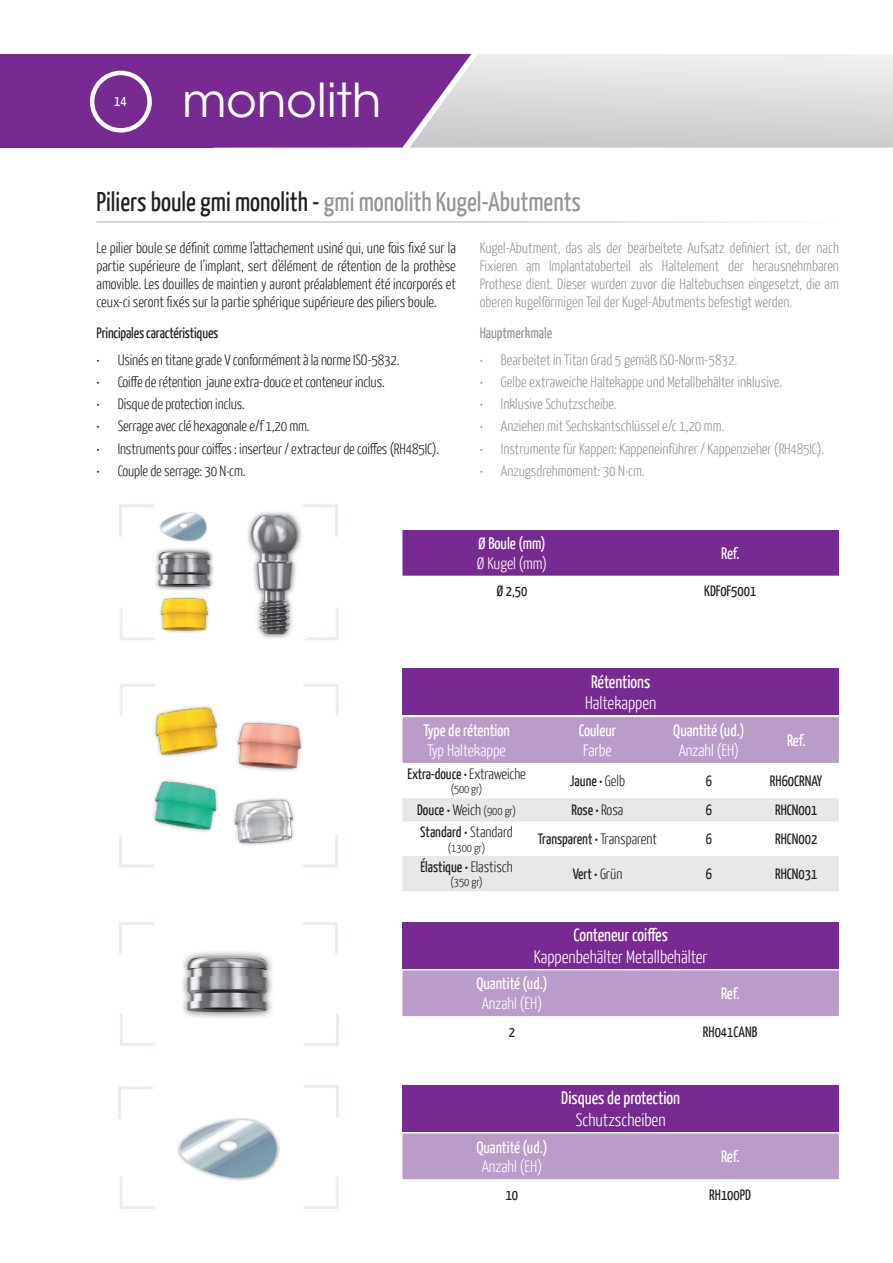
<style>
.page{position:relative;width:893px;height:1263px;background:#fff}
.page>*{position:absolute;margin:0;border:0;box-sizing:border-box;transform-origin:0 0}
.t1{font:46.65px "ITC Avant Garde Std";color:#fff}
.t2{font:27px "Yanone Kaffeesatz";color:#939598}
.t3{font:300 18px "Yanone Kaffeesatz";color:#fff}
.t4{font:18px "Yanone Kaffeesatz";color:#fff}
.t5{font:16.5px "Yanone Kaffeesatz";color:#fff}
.t6{font:300 16.5px "Yanone Kaffeesatz";color:#fff}
.t7{font:300 15px/18px "Yanone Kaffeesatz";letter-spacing:-.01em;color:#231f20;text-align:justify}
.t8{font:300 15px/18px "Yanone Kaffeesatz";color:#939598;text-align:justify}
.t9{font:15px "Yanone Kaffeesatz";color:#231f20}
.t10{font:15px "Yanone Kaffeesatz";color:#939598}
.t11{font:15px "Yanone Kaffeesatz";color:#fff}
.t12{font:300 12px "Yanone Kaffeesatz";color:#231f20}
.s1{color:#231f20}
.s2{font-weight:300}
.s3{font-weight:400;font-size:15px}
.s4{font-size:15px}
</style>
<div class="page">
<div style="left:0;top:54px;width:214px;height:94px;background:#772a91"></div>
<div style="left:91px;top:54px;width:319px;height:94px;background:#772a91"></div>
<div style="left:90px;top:71px;width:62px;height:62px;border:4px solid #fff;border-radius:50%"></div>
<svg style="left:410px;top:54px;width:483px;height:94px;background:#d5d2d9"></svg>
<div style="left:402px;top:668px;width:437px;height:47px;background:#772a91"></div>
<div style="left:402px;top:717px;width:437px;height:46px;background:#ba9cc9"></div>
<svg style="left:402px;top:798px;width:437px;height:93px"></svg>
<svg style="left:120px;top:684px;width:35px;height:32px"></svg>
<svg style="left:119px;top:835px;width:35px;height:33px"></svg>
<svg style="left:303px;top:684px;width:36px;height:32px"></svg>
<svg style="left:303px;top:835px;width:35px;height:33px"></svg>
<hr style="left:97px;top:221px;width:749px;height:1px;background:#6c6d70">
<div style="left:402px;top:1085px;width:437px;height:46px;background:#772a91"></div>
<div style="left:402px;top:1133px;width:437px;height:46px;background:#ba9cc9"></div>
<svg style="left:118px;top:1086px;width:35px;height:33px"></svg>
<svg style="left:120px;top:1176px;width:35px;height:33px"></svg>
<svg style="left:304px;top:1085px;width:35px;height:32px"></svg>
<svg style="left:303px;top:1176px;width:36px;height:33px"></svg>
<div style="left:402px;top:530px;width:437px;height:46px;background:#772a91"></div>
<svg style="left:119px;top:504px;width:35px;height:33px"></svg>
<svg style="left:120px;top:608px;width:35px;height:32px"></svg>
<svg style="left:303px;top:504px;width:35px;height:33px"></svg>
<svg style="left:303px;top:608px;width:36px;height:32px"></svg>
<div style="left:402px;top:922px;width:437px;height:46px;background:#772a91"></div>
<div style="left:402px;top:970px;width:437px;height:46px;background:#ba9cc9"></div>
<svg style="left:119px;top:922px;width:35px;height:33px"></svg>
<svg style="left:120px;top:1013px;width:35px;height:33px"></svg>
<svg style="left:303px;top:922px;width:35px;height:33px"></svg>
<svg style="left:304px;top:1013px;width:35px;height:33px"></svg>
<img style="left:247px;top:510px;width:59px;height:129px">
<img style="left:155px;top:548px;width:59px;height:43px">
<img style="left:159px;top:512px;width:49px;height:30px">
<img style="left:154px;top:597px;width:55px;height:37px">
<img style="left:146px;top:699px;width:73px;height:58px">
<img style="left:236px;top:714px;width:76px;height:57px">
<img style="left:146px;top:780px;width:72px;height:60px">
<img style="left:233px;top:798px;width:61px;height:48px">
<img style="left:183px;top:951px;width:90px;height:67px">
<img style="left:153px;top:1118px;width:127px;height:71px">
<p class="t11" style="left:114px;top:92px;width:14px">14</p>
<h1 class="t1" style="left:182px;top:72px;width:201px">monolith</h1>
<p class="t2" style="left:97px;top:185px;width:486px"><span class="s1">Piliers boule gmi monolith -</span> gmi monolith Kugel-Abutments</p>
<p class="t7" style="left:97px;top:239px;width:361px">Le pilier boule se définit comme l’attachement usiné qui, une fois fixé sur la partie supérieure de l’implant, sert d’élément de rétention de la prothèse amovible. Les douilles de maintien y auront préalablement été incorporés et ceux-ci seront fixés sur la partie sphérique supérieure des piliers boule.</p>
<p class="t9" style="left:97px;top:324px;width:123px">Principales caractéristiques</p>
<p class="t7" style="left:97px;top:350px;width:305px">• Usinés en titane grade V conformément à la norme ISO-5832.</p>
<p class="t7" style="left:97px;top:372px;width:290px">• Coiffe de rétention jaune extra-douce et conteneur inclus.</p>
<p class="t7" style="left:97px;top:394px;width:150px">• Disque de protection inclus.</p>
<p class="t7" style="left:97px;top:417px;width:215px">• Serrage avec clé hexagonale e/f 1,20 mm.</p>
<p class="t7" style="left:97px;top:439px;width:344px">• Instruments pour coiffes : inserteur / extracteur de coiffes (RH485IC).</p>
<p class="t7" style="left:97px;top:461px;width:151px">• Couple de serrage: 30 N·cm.</p>
<p class="t8" style="left:480px;top:239px;width:361px">Kugel-Abutment, das als der bearbeitete Aufsatz definiert ist, der nach Fixieren am Implantatoberteil als Haltelement der herausnehmbaren Prothese dient. Dieser wurden zuvor die Haltebuchsen eingesetzt, die am oberen kugelförmigen Teil der Kugel-Abutments befestigt werden.</p>
<p class="t10" style="left:480px;top:324px;width:74px">Hauptmerkmale</p>
<p class="t8" style="left:480px;top:350px;width:259px">• Bearbeitet in Titan Grad 5 gemäß ISO-Norm-5832.</p>
<p class="t8" style="left:480px;top:372px;width:304px">• Gelbe extraweiche Haltekappe und Metallbehälter inklusive.</p>
<p class="t8" style="left:480px;top:394px;width:139px">• Inklusive Schutzscheibe.</p>
<p class="t8" style="left:480px;top:417px;width:246px">• Anziehen mit Sechskantschlüssel e/c 1,20 mm.</p>
<p class="t8" style="left:480px;top:439px;width:346px">• Instrumente für Kappen: Kappeneinführer / Kappenzieher (RH485IC).</p>
<p class="t8" style="left:480px;top:461px;width:167px">• Anzugsdrehmoment: 30 N·cm.</p>
<p class="t5" style="left:478px;top:533px;width:69px">Ø Boule (mm)</p>
<p class="t6" style="left:477px;top:553px;width:72px">Ø Kugel (mm)</p>
<p class="t5" style="left:721px;top:543px;width:20px">Ref.</p>
<p class="t9" style="left:497px;top:582px;width:32px">Ø 2,50</p>
<p class="t9" style="left:704px;top:582px;width:54px">KDF0F5001</p>
<p class="t4" style="left:591px;top:670px;width:61px">Rétentions</p>
<p class="t3" style="left:585px;top:692px;width:73px">Haltekappen</p>
<p class="t5" style="left:423px;top:720px;width:88px">Type de rétention</p>
<p class="t6" style="left:427px;top:740px;width:80px">Typ Haltekappe</p>
<p class="t9" style="left:407px;top:764px;width:120px">Extra-douce • <span class="s2">Extraweiche</span></p>
<p class="t12" style="left:451px;top:782px;width:33px">(500 gr)</p>
<p class="t5" style="left:579px;top:720px;width:39px">Couleur</p>
<p class="t6" style="left:583px;top:740px;width:30px">Farbe</p>
<p class="t5" style="left:673px;top:720px;width:73px">Quantité (ud.)</p>
<p class="t6" style="left:679px;top:740px;width:62px">Anzahl (EH)</p>
<p class="t5" style="left:787px;top:730px;width:20px">Ref.</p>
<p class="t9" style="left:570px;top:772px;width:57px">Jaune • <span class="s2">Gelb</span></p>
<p class="t9" style="left:706px;top:772px;width:8px">6</p>
<p class="t9" style="left:770px;top:772px;width:54px">RH60CRNAY</p>
<p class="t12" style="left:417px;top:804px;width:100px"><span class="s3">Douce •</span> <span class="s4">Weich</span> (900 gr)</p>
<p class="t9" style="left:572px;top:801px;width:53px">Rose • <span class="s2">Rosa</span></p>
<p class="t9" style="left:706px;top:801px;width:8px">6</p>
<p class="t9" style="left:775px;top:801px;width:44px">RHCN001</p>
<p class="t9" style="left:420px;top:823px;width:94px">Standard • <span class="s2">Standard</span></p>
<p class="t12" style="left:448px;top:840px;width:39px">(1300 gr)</p>
<p class="t9" style="left:538px;top:830px;width:121px">Transparent • <span class="s2">Transparent</span></p>
<p class="t9" style="left:706px;top:830px;width:8px">6</p>
<p class="t9" style="left:775px;top:830px;width:44px">RHCN002</p>
<p class="t9" style="left:420px;top:858px;width:94px">Élastique • <span class="s2">Elastisch</span></p>
<p class="t12" style="left:450px;top:875px;width:34px">(350 gr)</p>
<p class="t9" style="left:573px;top:865px;width:51px">Vert • <span class="s2">Grün</span></p>
<p class="t9" style="left:706px;top:865px;width:8px">6</p>
<p class="t9" style="left:775px;top:865px;width:44px">RHCN031</p>
<p class="t4" style="left:573px;top:924px;width:96px">Conteneur coiffes</p>
<p class="t3" style="left:534px;top:945px;width:175px">Kappenbehälter Metallbehälter</p>
<p class="t5" style="left:476px;top:974px;width:73px">Quantité (ud.)</p>
<p class="t6" style="left:482px;top:993px;width:62px">Anzahl (EH)</p>
<p class="t5" style="left:721px;top:983px;width:20px">Ref.</p>
<p class="t9" style="left:509px;top:1022px;width:8px">2</p>
<p class="t9" style="left:703px;top:1022px;width:56px">RH041CANB</p>
<p class="t5" style="left:476px;top:1137px;width:73px">Quantité (ud.)</p>
<p class="t6" style="left:482px;top:1156px;width:62px">Anzahl (EH)</p>
<p class="t4" style="left:561px;top:1087px;width:120px">Disques de protection</p>
<p class="t3" style="left:576px;top:1108px;width:91px">Schutzscheiben</p>
<p class="t5" style="left:721px;top:1146px;width:20px">Ref.</p>
<p class="t9" style="left:506px;top:1185px;width:14px">10</p>
<p class="t9" style="left:709px;top:1185px;width:43px">RH100PD</p>
</div>
